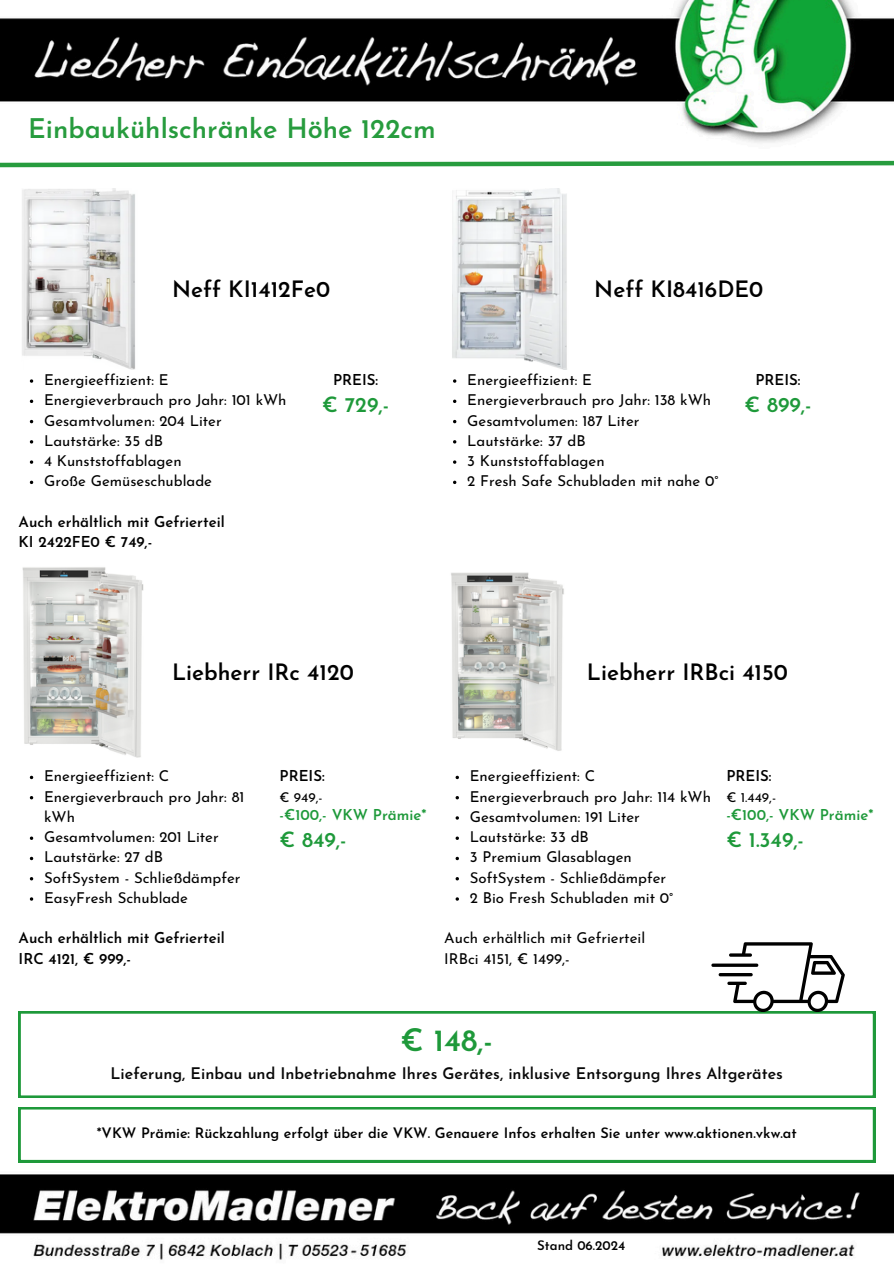
<style>
.page{position:relative;width:894px;height:1264px;background:#fff}
.page>*{position:absolute;margin:0;border:0;box-sizing:border-box;transform-origin:0 0}
.t1{font:600 30.9px "Josefin Sans";color:#1e993a}
.t2{font:600 27px "Josefin Sans";color:#279c3e}
.t3{font:600 22.5px "Josefin Sans";color:#000}
.t4{font:600 21px "Josefin Sans";color:#1e993a}
.t5{font:600 15.9px "Josefin Sans";color:#080808}
.t6{font:15px/20.2px "Josefin Sans";color:#000}
.t7{font:600 15px/20.2px "Josefin Sans";color:#000}
.t8{font:600 15px "Josefin Sans";color:#1e993a}
.t9{font:600 14.4px "Josefin Sans";color:#000}
.t10{font:13.5px "Josefin Sans";color:#000}
.t11{font:600 13.2px "Josefin Sans";color:#000}
</style>
<div class="page">
<img style="left:0;top:0;width:893px;height:1260px">
<img style="left:19px;top:563px;width:129px;height:198px">
<img style="left:444px;top:563px;width:125px;height:198px">
<img style="left:19px;top:188px;width:129px;height:182px">
<img style="left:441px;top:188px;width:131px;height:182px">
<svg style="left:0;top:159px;width:893px;height:11px"></svg>
<svg style="left:19px;top:1011px;width:855px;height:86px"></svg>
<svg style="left:19px;top:1107px;width:855px;height:55px"></svg>
<svg style="left:711px;top:942px;width:133px;height:69px"></svg>
<svg style="left:455px;top:775px;width:4px;height:4px"></svg>
<svg style="left:455px;top:796px;width:4px;height:3px"></svg>
<svg style="left:455px;top:816px;width:4px;height:3px"></svg>
<svg style="left:455px;top:836px;width:4px;height:4px"></svg>
<svg style="left:455px;top:856px;width:4px;height:4px"></svg>
<svg style="left:455px;top:877px;width:4px;height:3px"></svg>
<svg style="left:455px;top:897px;width:4px;height:3px"></svg>
<svg style="left:30px;top:775px;width:3px;height:4px"></svg>
<svg style="left:30px;top:836px;width:3px;height:4px"></svg>
<svg style="left:30px;top:856px;width:3px;height:4px"></svg>
<svg style="left:30px;top:379px;width:3px;height:4px"></svg>
<svg style="left:30px;top:399px;width:3px;height:4px"></svg>
<svg style="left:30px;top:460px;width:3px;height:4px"></svg>
<svg style="left:30px;top:480px;width:3px;height:4px"></svg>
<svg style="left:453px;top:379px;width:3px;height:4px"></svg>
<svg style="left:453px;top:399px;width:3px;height:4px"></svg>
<svg style="left:453px;top:460px;width:3px;height:4px"></svg>
<svg style="left:453px;top:480px;width:3px;height:4px"></svg>
<h2 class="t2" style="left:28px;top:117px;width:409px">Einbaukühlschränke Höhe 122cm</h2>
<p class="t3" style="left:172px;top:280px;width:160px">Neff KI1412Fe0</p>
<p class="t6" style="left:44px;top:371px;width:126px">Energieeffizient: E</p>
<h4 class="t6" style="left:44px;top:391px;width:244px">Energieverbrauch pro Jahr: 101 kWh</h4>
<h5 class="t6" style="left:44px;top:411px;width:179px">Gesamtvolumen: 204 Liter</h5>
<p class="t6" style="left:44px;top:432px;width:120px">Lautstärke: 35 dB</p>
<p class="t6" style="left:44px;top:452px;width:139px">4 Kunststoffablagen</p>
<p class="t6" style="left:44px;top:472px;width:169px">Große Gemüseschublade</p>
<p class="t7" style="left:19px;top:513px;width:207px">Auch erhältlich mit Gefrierteil<br>KI 2422FE0 € 749,-</p>
<p class="t7" style="left:333px;top:371px;width:47px">PREIS:</p>
<p class="t4" style="left:322px;top:396px;width:68px">€ 729,-</p>
<p class="t3" style="left:594px;top:280px;width:170px">Neff KI8416DE0</p>
<p class="t6" style="left:467px;top:371px;width:126px">Energieeffizient: E</p>
<p class="t6" style="left:467px;top:391px;width:245px">Energieverbrauch pro Jahr: 138 kWh</p>
<p class="t6" style="left:467px;top:411px;width:174px">Gesamtvolumen: 187 Liter</p>
<h5 class="t6" style="left:467px;top:432px;width:120px">Lautstärke: 37 dB</h5>
<h5 class="t6" style="left:467px;top:452px;width:139px">3 Kunststoffablagen</h5>
<p class="t6" style="left:467px;top:472px;width:253px">2 Fresh Safe Schubladen mit nahe 0°</p>
<p class="t7" style="left:755px;top:371px;width:47px">PREIS:</p>
<p class="t4" style="left:744px;top:396px;width:69px">€ 899,-</p>
<p class="t3" style="left:172px;top:663px;width:183px">Liebherr IRc 4120</p>
<p class="t3" style="left:586px;top:663px;width:202px">Liebherr IRBci 4150</p>
<p class="t6" style="left:44px;top:767px;width:127px">Energieeffizient: C</p>
<p class="t6" style="left:44px;top:787px;width:202px">Energieverbrauch pro Jahr: 81 kWh</p>
<p class="t6" style="left:44px;top:828px;width:176px">Gesamtvolumen: 201 Liter</p>
<p class="t6" style="left:44px;top:848px;width:120px">Lautstärke: 27 dB</p>
<h3 class="t6" style="left:44px;top:868px;width:198px">SoftSystem - Schließdämpfer</h3>
<p class="t6" style="left:44px;top:889px;width:145px">EasyFresh Schublade</p>
<h2 class="t7" style="left:19px;top:929px;width:207px">Auch erhältlich mit Gefrierteil<br>IRC 4121, € 999,-</h2>
<h4 class="t7" style="left:279px;top:767px;width:47px">PREIS:</h4>
<h4 class="t10" style="left:279px;top:791px;width:44px">€ 949,-</h4>
<h4 class="t8" style="left:279px;top:808px;width:148px">-€100,- VKW Prämie*</h4>
<h4 class="t4" style="left:279px;top:831px;width:69px">€ 849,-</h4>
<p class="t6" style="left:469px;top:767px;width:127px">Energieeffizient: C</p>
<p class="t6" style="left:469px;top:787px;width:242px">Energieverbrauch pro Jahr: 114 kWh</p>
<p class="t6" style="left:469px;top:808px;width:171px">Gesamtvolumen: 191 Liter</p>
<h4 class="t6" style="left:469px;top:828px;width:120px">Lautstärke: 33 dB</h4>
<h3 class="t6" style="left:469px;top:848px;width:163px">3 Premium Glasablagen</h3>
<p class="t6" style="left:469px;top:868px;width:198px">SoftSystem - Schließdämpfer</p>
<h2 class="t6" style="left:469px;top:889px;width:205px">2 Bio Fresh Schubladen mit 0°</h2>
<p class="t6" style="left:444px;top:929px;width:202px">Auch erhältlich mit Gefrierteil<br>IRBci 4151, € 1499,-</p>
<h4 class="t7" style="left:726px;top:767px;width:47px">PREIS:</h4>
<h4 class="t10" style="left:726px;top:791px;width:51px">€ 1.449,-</h4>
<h4 class="t8" style="left:726px;top:808px;width:148px">-€100,- VKW Prämie*</h4>
<h4 class="t4" style="left:726px;top:831px;width:79px">€ 1.349,-</h4>
<p class="t1" style="left:400px;top:1028px;width:94px">€ 148,-</p>
<p class="t5" style="left:111px;top:1067px;width:673px">Lieferung, Einbau und Inbetriebnahme Ihres Gerätes, inklusive Entsorgung Ihres Altgerätes</p>
<p class="t9" style="left:97px;top:1126px;width:701px">*VKW Prämie: Rückzahlung erfolgt über die VKW. Genauere Infos erhalten Sie unter www.aktionen.vkw.at</p>
<p class="t11" style="left:537px;top:1239px;width:89px">Stand 06.2024</p>
</div>
